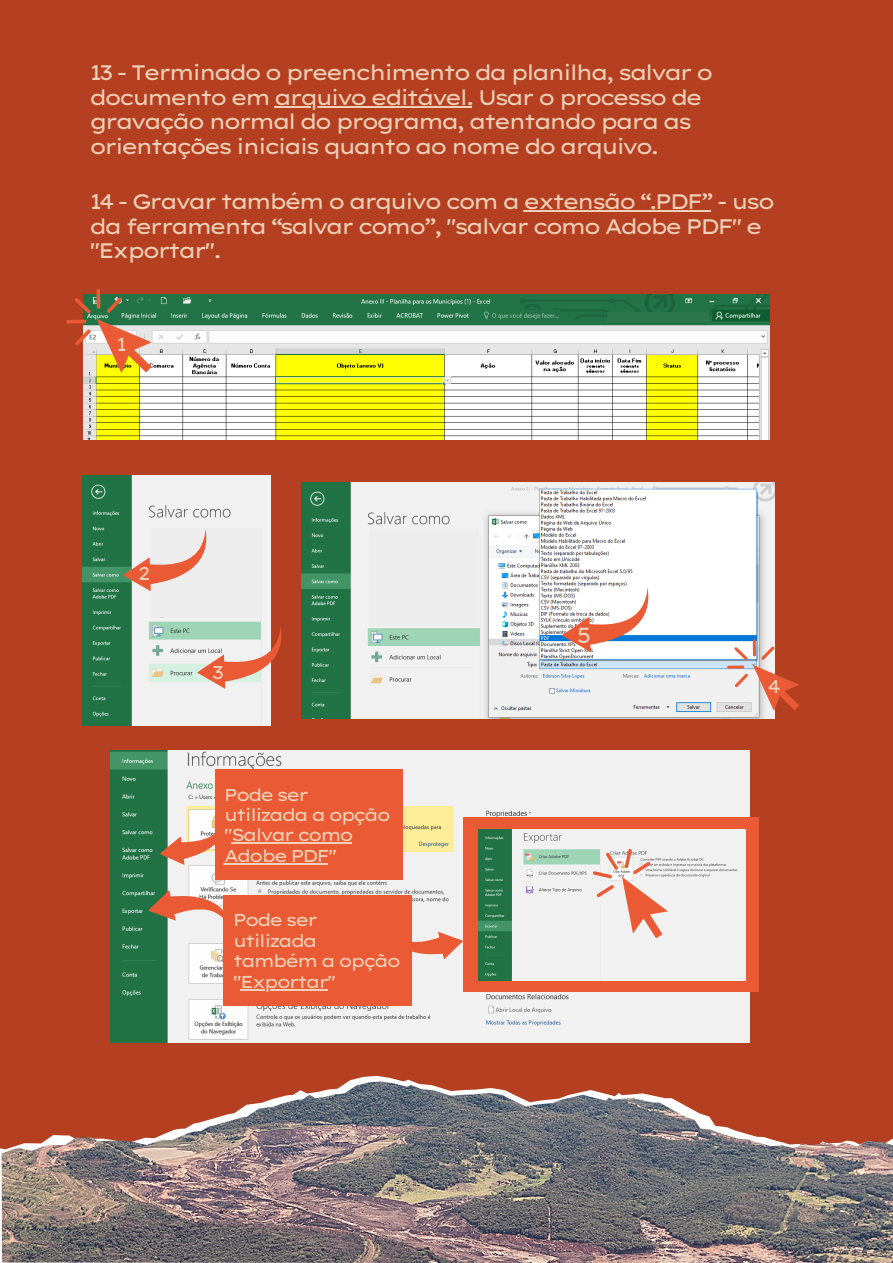
<style>
.page{position:relative;width:893px;height:1263px;background:#b44021}
.page>*{position:absolute;margin:0;border:0;box-sizing:border-box;transform-origin:0 0}
.t1{font:21.83px "Lexend Mega";color:#f0d1b8}
.t2{font:21px/24.8px "Lexend Mega";letter-spacing:-.13em;color:#f0d1b8}
.t3{font:18.52px "Lexend Mega";color:#f0d1b8}
.t4{font:17.25px/20.5px "Lexend Mega";letter-spacing:-.13em;color:#f0d1b8}
</style>
<div class="page">
<img style="left:2px;top:1081px;width:891px;height:182px">
<hr style="left:523px;top:210px;width:188px;height:2px;background:#f0d1b8">
<img style="left:111px;top:751px;width:639px;height:291px">
<div style="left:215px;top:769px;width:188px;height:111px;background:#ea5b35"></div>
<svg style="left:155px;top:807px;width:78px;height:61px"></svg>
<div style="left:224px;top:895px;width:188px;height:110px;background:#ea5b35"></div>
<svg style="left:145px;top:879px;width:88px;height:71px;background:#c1ae9b"></svg>
<hr style="left:240px;top:989px;width:87px;height:1px;background:#f0d1b8">
<svg style="left:412px;top:905px;width:51px;height:65px;background:#efd0c8"></svg>
<div style="left:463px;top:818px;width:295px;height:174px;background:#ea5b35"></div>
<img style="left:478px;top:829px;width:267px;height:151px">
<svg style="left:592px;top:849px;width:77px;height:89px"></svg>
<hr style="left:231px;top:842px;width:121px;height:2px;background:#f0d1b8">
<hr style="left:224px;top:863px;width:104px;height:1px;background:#f0d1b8">
<img style="left:82px;top:475px;width:189px;height:250px">
<div style="left:151px;top:528px;width:110px;height:89px;background:#ededed"></div>
<svg style="left:122px;top:529px;width:85px;height:63px"></svg>
<svg style="left:195px;top:625px;width:87px;height:65px;background:#d8b6a3"></svg>
<img style="left:301px;top:482px;width:473px;height:237px">
<svg style="left:560px;top:587px;width:90px;height:66px;background:#e6cac5"></svg>
<svg style="left:726px;top:639px;width:73px;height:78px"></svg>
<div style="left:369px;top:530px;width:110px;height:95px;background:#ededed"></div>
<img style="left:84px;top:294px;width:686px;height:145px">
<svg style="left:66px;top:289px;width:92px;height:91px"></svg>
<div style="left:607px;top:312px;width:101px;height:10px;background:#2b764a"></div>
<hr style="left:274px;top:106px;width:198px;height:1px;background:#f0d1b8">
<p class="t2" style="left:89px;top:60px;width:626px">13 - Terminado o preenchimento da planilha, salvar o documento em arquivo editável. Usar o processo de gravação normal do programa, atentando para as orientações iniciais quanto ao nome do arquivo.</p>
<p class="t2" style="left:89px;top:189px;width:687px">14 - Gravar também o arquivo com a extensão “.PDF” - uso da ferramenta “salvar como”, "salvar como Adobe PDF" e "Exportar".</p>
<p class="t3" style="left:116px;top:333px;width:13px">1</p>
<p class="t3" style="left:138px;top:561px;width:14px">2</p>
<p class="t3" style="left:212px;top:660px;width:14px">3</p>
<p class="t4" style="left:224px;top:784px;width:169px">Pode ser utilizada a opção "Salvar como<br>Adobe PDF"</p>
<p class="t4" style="left:233px;top:909px;width:170px">Pode ser utilizada também a opção "Exportar"</p>
<p class="t1" style="left:576px;top:621px;width:17px">5</p>
<p class="t3" style="left:767px;top:674px;width:15px">4</p>
</div>
